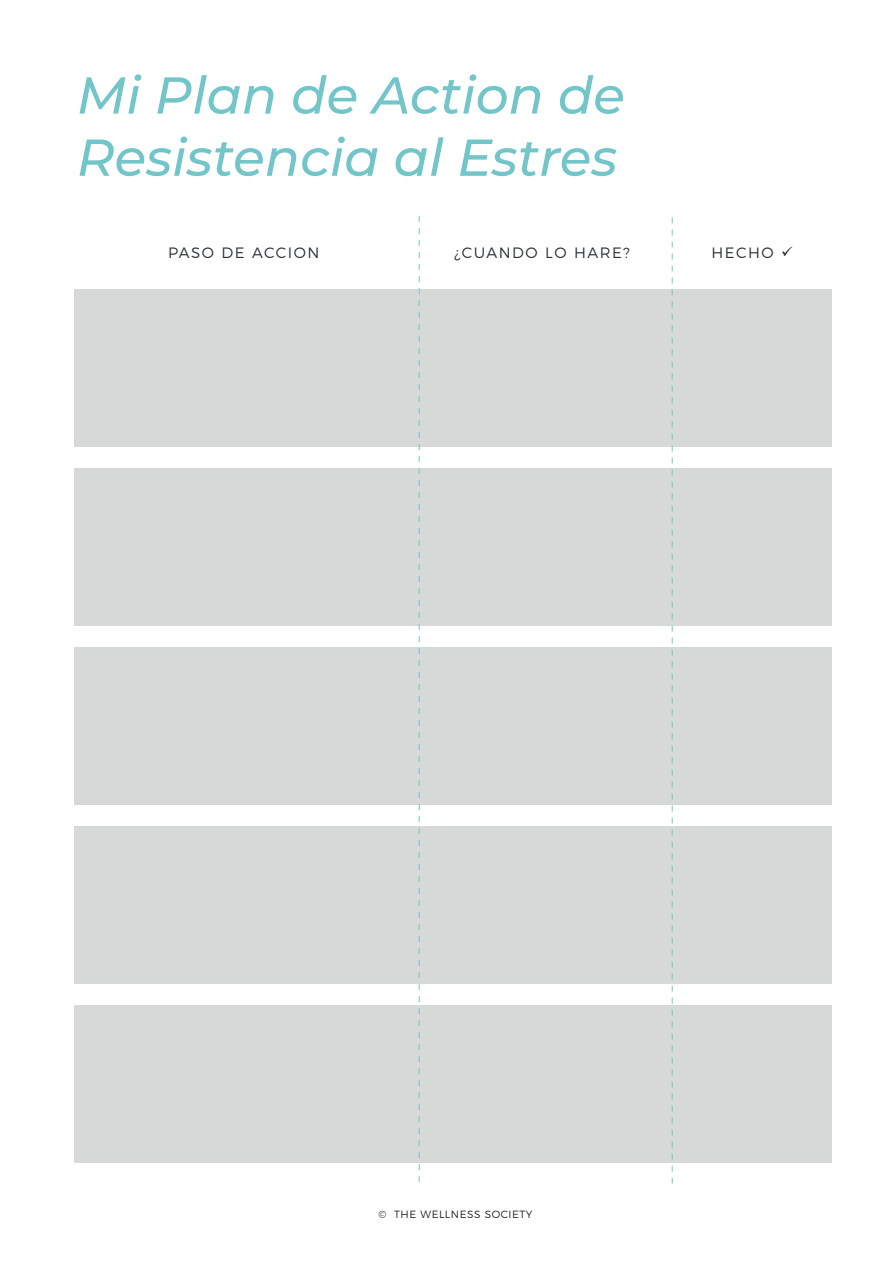
<style>
.page{position:relative;width:893px;height:1263px;background:#fff}
.page>*{position:absolute;margin:0;border:0;box-sizing:border-box;transform-origin:0 0}
.t1{font:italic 500 51.9px/62.2px "Montserrat";color:#72c5c8}
.t2{font:300 15px "Montserrat";letter-spacing:.1em;color:#2a2f32}
.t3{font:300 10.5px "Montserrat";letter-spacing:.05em;color:#231f20}
</style>
<div class="page">
<div style="left:74px;top:290px;width:757px;height:157px;background:#d7d9d8"></div>
<div style="left:74px;top:468px;width:757px;height:158px;background:#d7d9d8"></div>
<div style="left:74px;top:647px;width:757px;height:158px;background:#d7d9d8"></div>
<div style="left:74px;top:826px;width:757px;height:158px;background:#d7d9d8"></div>
<div style="left:74px;top:1005px;width:757px;height:158px;background:#d7d9d8"></div>
<svg style="left:419px;top:216px;width:1px;height:966px"></svg>
<svg style="left:672px;top:218px;width:1px;height:966px"></svg>
<p class="t1" style="left:77px;top:62px;width:550px">Mi Plan de Action de<br>Resistencia al Estres</p>
<p class="t2" style="left:168px;top:241px;width:153px">PASO DE ACCION</p>
<p class="t2" style="left:454px;top:241px;width:177px">¿CUANDO LO HARE?</p>
<p class="t2" style="left:711px;top:241px;width:83px">HECHO ✓</p>
<p class="t3" style="left:378px;top:1206px;width:156px">© THE WELLNESS SOCIETY</p>
</div>
